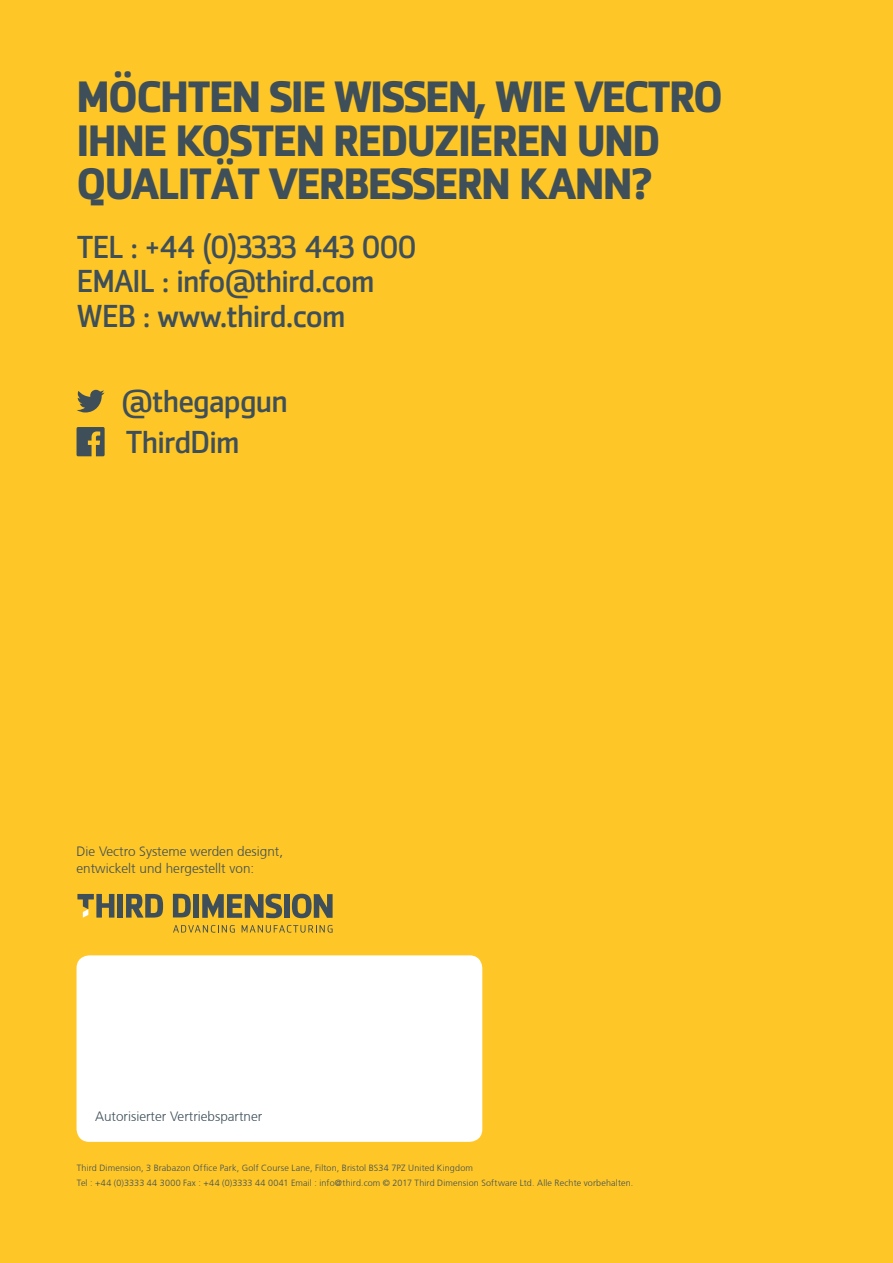
<style>
.page{position:relative;width:893px;height:1263px;background:#fec627}
.page>*{position:absolute;margin:0;border:0;box-sizing:border-box;transform-origin:0 0}
.t1{font:700 43.5px/43.5px "Zemestro Std";letter-spacing:-.025em;color:#3e4f59}
.t2{font:31.5px "Zemestro Std";letter-spacing:-.025em;color:#3e4f59}
.t3{font:300 13.5px/16.2px "Frutiger CE";color:#3e4f59}
.t4{font:300 9px "Frutiger CE";letter-spacing:.015em;color:#3e4f59}
</style>
<div class="page">
<div style="left:77px;top:955px;width:405px;height:187px;background:#fff;border-radius:13px"></div>
<div style="left:193px;top:894px;width:6px;height:24px;background:#3e4f59"></div>
<svg style="left:202px;top:894px;width:80px;height:24px"></svg>
<div style="left:284px;top:894px;width:6px;height:24px;background:#3e4f59"></div>
<svg style="left:292px;top:894px;width:41px;height:24px"></svg>
<svg style="left:173px;top:894px;width:18px;height:23px"></svg>
<svg style="left:77px;top:894px;width:37px;height:23px"></svg>
<div style="left:117px;top:894px;width:6px;height:23px;background:#3e4f59"></div>
<svg style="left:126px;top:894px;width:37px;height:23px"></svg>
<svg style="left:173px;top:925px;width:62px;height:8px"></svg>
<svg style="left:242px;top:925px;width:91px;height:8px"></svg>
<svg style="left:77px;top:390px;width:28px;height:22px"></svg>
<svg style="left:77px;top:427px;width:28px;height:29px"></svg>
<p class="t1" style="left:77px;top:75px;width:647px">MÖCHTEN SIE WISSEN, WIE VECTRO<br>IHNE KOSTEN REDUZIEREN UND<br>QUALITÄT VERBESSERN KANN?</p>
<p class="t2" style="left:77px;top:228px;width:341px">TEL : +44 (0)3333 443 000</p>
<p class="t2" style="left:77px;top:262px;width:299px">EMAIL : info@third.com</p>
<p class="t2" style="left:77px;top:297px;width:270px">WEB : www.third.com</p>
<p class="t2" style="left:122px;top:382px;width:168px">@thegapgun</p>
<p class="t2" style="left:126px;top:423px;width:115px">ThirdDim</p>
<p class="t3" style="left:77px;top:843px;width:208px">Die Vectro Systeme werden designt, entwickelt und hergestellt von:</p>
<p class="t3" style="left:95px;top:1108px;width:169px">Autorisierter Vertriebspartner</p>
<p class="t4" style="left:77px;top:1163px;width:398px">Third Dimension, 3 Brabazon Office Park, Golf Course Lane, Filton, Bristol BS34 7PZ United Kingdom</p>
<p class="t4" style="left:77px;top:1178px;width:558px">Tel : +44 (0)3333 44 3000 Fax : +44 (0)3333 44 0041 Email : info@third.com © 2017 Third Dimension Software Ltd. Alle Rechte vorbehalten.</p>
</div>
